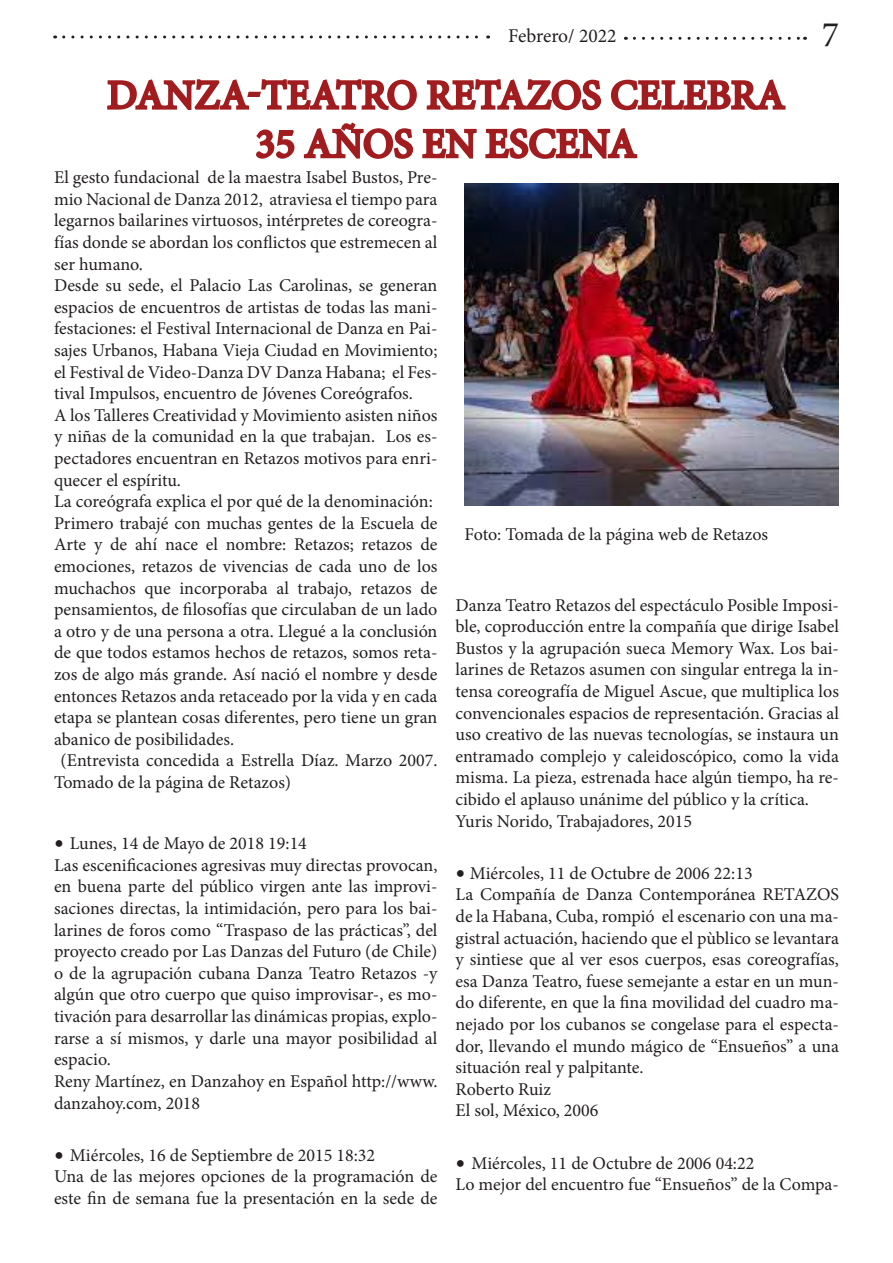
<style>
.page{position:relative;width:893px;height:1263px;background:#fff}
.page>*{position:absolute;margin:0;border:0;box-sizing:border-box;transform-origin:0 0}
.t1{font:40.5px "Minion Pro";letter-spacing:.01em;color:#a01c1f}
.t2{font:36px "Minion Pro";color:#231f20}
.t3{font:19.5px "Minion Pro";letter-spacing:-.005em;color:#231f20}
.t4{font:18px/21.6px "Minion Pro";color:#231f20;text-align:justify}
.s1{font-size:25.5px}
</style>
<div class="page">
<svg style="left:634px;top:37px;width:171px;height:3px"></svg>
<svg style="left:64px;top:35px;width:425px;height:3px"></svg>
<svg style="left:107px;top:79px;width:310px;height:32px"></svg>
<svg style="left:426px;top:79px;width:176px;height:32px"></svg>
<svg style="left:610px;top:79px;width:176px;height:32px"></svg>
<svg style="left:256px;top:129px;width:39px;height:30px"></svg>
<svg style="left:303px;top:122px;width:111px;height:37px"></svg>
<svg style="left:422px;top:128px;width:55px;height:31px"></svg>
<svg style="left:485px;top:128px;width:153px;height:31px"></svg>
<img style="left:464px;top:184px;width:375px;height:321px">
<p class="t3" style="left:508px;top:22px;width:110px">Febrero/ 2022</p>
<h2 class="t2" style="left:822px;top:11px;width:19px">7</h2>
<p class="t1" style="left:107px;top:68px;width:679px">DANZA-TEATRO RETAZOS CELEBRA</p>
<p class="t1" style="left:256px;top:117px;width:382px">35 AÑOS EN ESCENA</p>
<p class="t4" style="left:54px;top:167px;width:385px">El gesto fundacional de la maestra Isabel Bustos, Pre&shy;mio Nacional de Danza 2012, atraviesa el tiempo para legarnos bailarines virtuosos, intérpretes de coreogra&shy;fías donde se abordan los conflictos que estremecen al ser humano.</p>
<p class="t4" style="left:54px;top:275px;width:385px">Desde su sede, el Palacio Las Carolinas, se generan espacios de encuentros de artistas de todas las mani&shy;festaciones: el Festival Internacional de Danza en Pai&shy;sajes Urbanos, Habana Vieja Ciudad en Movimiento; el Festival de Video-Danza DV Danza Habana; el Fes&shy;tival Impulsos, encuentro de Jóvenes Coreógrafos.</p>
<p class="t4" style="left:54px;top:404px;width:385px">A los Talleres Creatividad y Movimiento asisten niños y niñas de la comunidad en la que trabajan. Los es&shy;pectadores encuentran en Retazos motivos para enri&shy;quecer el espíritu.</p>
<p class="t4" style="left:54px;top:491px;width:380px">La coreógrafa explica el por qué de la denominación:</p>
<p class="t4" style="left:54px;top:512px;width:385px">Primero trabajé con muchas gentes de la Escuela de Arte y de ahí nace el nombre: Retazos; retazos de emociones, retazos de vivencias de cada uno de los muchachos que incorporaba al trabajo, retazos de pensamientos, de filosofías que circulaban de un lado a otro y de una persona a otra. Llegué a la conclusión de que todos estamos hechos de retazos, somos reta&shy;zos de algo más grande. Así nació el nombre y desde entonces Retazos anda retaceado por la vida y en cada etapa se plantean cosas diferentes, pero tiene un gran abanico de posibilidades.</p>
<p class="t4" style="left:54px;top:750px;width:385px;text-indent:7px">(Entrevista concedida a Estrella Díaz. Marzo 2007.<br>Tomado de la página de Retazos)</p>
<p class="t4" style="left:54px;top:833px;width:254px"><span class="s1">•</span> Lunes, 14 de Mayo de 2018 19:14</p>
<p class="t4" style="left:54px;top:854px;width:385px">Las escenificaciones agresivas muy directas provocan, en buena parte del público virgen ante las improvi&shy;saciones directas, la intimidación, pero para los bai&shy;larines de foros como “Traspaso de las prácticas”, del proyecto creado por Las Danzas del Futuro (de Chile) o de la agrupación cubana Danza Teatro Retazos -y algún que otro cuerpo que quiso improvisar-, es mo&shy;tivación para desarrollar las dinámicas propias, explo&shy;rarse a sí mismos, y darle una mayor posibilidad al espacio.</p>
<p class="t4" style="left:54px;top:1070px;width:385px">Reny Martínez, en Danzahoy en Español http://www. danzahoy.com, 2018</p>
<p class="t4" style="left:54px;top:1144px;width:322px"><span class="s1">•</span> Miércoles, 16 de Septiembre de 2015 18:32</p>
<p class="t4" style="left:54px;top:1166px;width:385px">Una de las mejores opciones de la programación de este fin de semana fue la presentación en la sede de</p>
<p class="t4" style="left:465px;top:524px;width:305px">Foto: Tomada de la página web de Retazos</p>
<p class="t4" style="left:455px;top:594px;width:385px">Danza Teatro Retazos del espectáculo Posible Imposi&shy;ble, coproducción entre la compañía que dirige Isabel Bustos y la agrupación sueca Memory Wax. Los bai&shy;larines de Retazos asumen con singular entrega la in&shy;tensa coreografía de Miguel Ascue, que multiplica los convencionales espacios de representación. Gracias al uso creativo de las nuevas tecnologías, se instaura un entramado complejo y caleidoscópico, como la vida misma. La pieza, estrenada hace algún tiempo, ha re&shy;cibido el aplauso unánime del público y la crítica.</p>
<p class="t4" style="left:455px;top:810px;width:238px">Yuris Norido, Trabajadores, 2015</p>
<p class="t4" style="left:456px;top:862px;width:299px"><span class="s1">•</span> Miércoles, 11 de Octubre de 2006 22:13</p>
<p class="t4" style="left:455px;top:884px;width:385px">La Compañía de Danza Contemporánea RETAZOS de la Habana, Cuba, rompió el escenario con una ma&shy;gistral actuación, haciendo que el pùblico se levantara y sintiese que al ver esos cuerpos, esas coreografías, esa Danza Teatro, fuese semejante a estar en un mun&shy;do diferente, en que la fina movilidad del cuadro ma&shy;nejado por los cubanos se congelase para el especta&shy;dor, llevando el mundo mágico de “Ensueños” a una situación real y palpitante.</p>
<p class="t4" style="left:455px;top:1078px;width:97px">Roberto Ruiz</p>
<p class="t4" style="left:455px;top:1100px;width:144px">El sol, México, 2006</p>
<p class="t4" style="left:456px;top:1152px;width:300px"><span class="s1">•</span> Miércoles, 11 de Octubre de 2006 04:22</p>
<p class="t4" style="left:455px;top:1174px;width:385px">Lo mejor del encuentro fue “Ensueños” de la Compa-</p>
</div>
